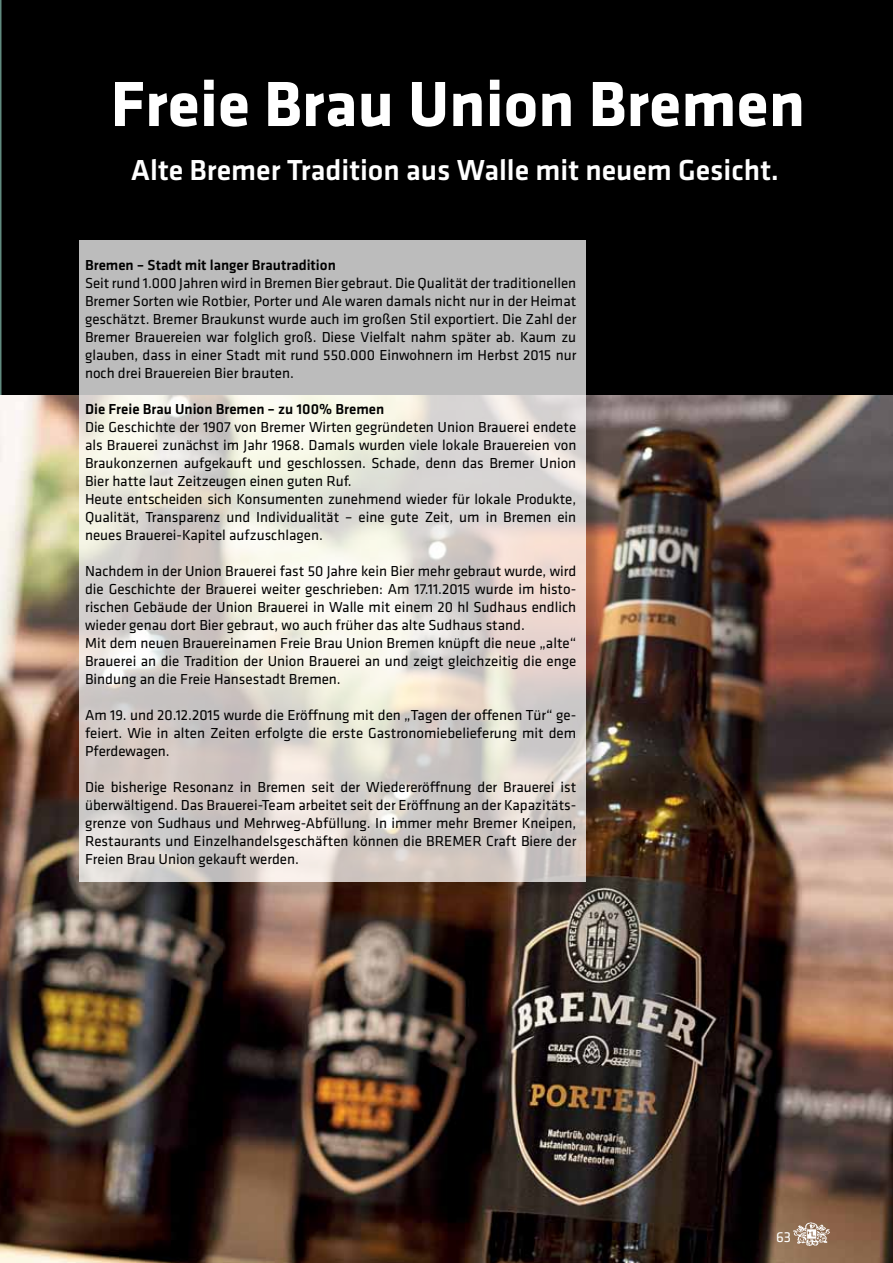
<style>
.page{position:relative;width:893px;height:1263px;background:#fff}
.page>*{position:absolute;margin:0;border:0;box-sizing:border-box;transform-origin:0 0}
.t1{font:700 66.15px "Klavika";color:#fff}
.t2{font:500 30px "Klavika";color:#fff}
.t3{font:15px/18px "Klavika";color:#000;text-align:justify}
.t4{font:500 15px "Klavika";color:#000}
.t5{font:15px "Klavika";color:#fff}
</style>
<div class="page">
<div style="left:0;top:0;width:893px;height:395px;background:#000"></div>
<img style="left:0;top:395px;width:893px;height:868px">
<div style="left:81px;top:242px;width:523px;height:659px;background:#000;opacity:.3"></div>
<svg style="left:79px;top:240px;width:506px;height:642px;background:#d6d2cd"></svg>
<img style="left:793px;top:1222px;width:38px;height:24px">
<h1 class="t1" style="left:111px;top:68px;width:696px">Freie Brau Union Bremen</h1>
<h2 class="t2" style="left:131px;top:154px;width:650px">Alte Bremer Tradition aus Walle mit neuem Gesicht.</h2>
<p class="t4" style="left:85px;top:257px;width:252px">Bremen – Stadt mit langer Brautradition</p>
<p class="t3" style="left:85px;top:274px;width:493px">Seit rund 1.000 Jahren wird in Bremen Bier gebraut. Die Qualität der traditionellen Bremer Sorten wie Rotbier, Porter und Ale waren damals nicht nur in der Heimat geschätzt. Bremer Braukunst wurde auch im großen Stil exportiert. Die Zahl der Bremer Brauereien war folglich groß. Diese Vielfalt nahm später ab. Kaum zu glauben, dass in einer Stadt mit rund 550.000 Einwohnern im Herbst 2015 nur noch drei Brauereien Bier brauten.</p>
<p class="t4" style="left:85px;top:401px;width:301px">Die Freie Brau Union Bremen – zu 100% Bremen</p>
<p class="t3" style="left:85px;top:418px;width:493px;text-align:left">Die Geschichte der 1907 von Bremer Wirten gegründeten Union Brauerei endete als Brauerei zunächst im Jahr 1968. Damals wurden viele lokale Brauereien von Braukonzernen aufgekauft und geschlossen. Schade, denn das Bremer Union Bier hatte laut Zeitzeugen einen guten Ruf.<br>Heute entscheiden sich Konsumenten zunehmend wieder für lokale Produkte, Qualität, Transparenz und Individualität – eine gute Zeit, um in Bremen ein neues Brauerei-Kapitel aufzuschlagen.</p>
<p class="t3" style="left:85px;top:562px;width:493px;text-align:left">Nachdem in der Union Brauerei fast 50 Jahre kein Bier mehr gebraut wurde, wird die Geschichte der Brauerei weiter geschrieben: Am 17.11.2015 wurde im histo&shy;rischen Gebäude der Union Brauerei in Walle mit einem 20 hl Sudhaus endlich wieder genau dort Bier gebraut, wo auch früher das alte Sudhaus stand.<br>Mit dem neuen Brauereinamen Freie Brau Union Bremen knüpft die neue „alte“ Brauerei an die Tradition der Union Brauerei an und zeigt gleichzeitig die enge Bindung an die Freie Hansestadt Bremen.</p>
<p class="t3" style="left:85px;top:706px;width:493px">Am 19. und 20.12.2015 wurde die Eröffnung mit den „Tagen der offenen Tür“ ge&shy;feiert. Wie in alten Zeiten erfolgte die erste Gastronomiebelieferung mit dem Pferdewagen.</p>
<p class="t3" style="left:85px;top:778px;width:493px">Die bisherige Resonanz in Bremen seit der Wiedereröffnung der Brauerei ist überwältigend. Das Brauerei-Team arbeitet seit der Eröffnung an der Kapazitäts&shy;grenze von Sudhaus und Mehrweg-Abfüllung. In immer mehr Bremer Kneipen, Restaurants und Einzelhandelsgeschäften können die BREMER Craft Biere der Freien Brau Union gekauft werden.</p>
<p class="t5" style="left:776px;top:1229px;width:16px">63</p>
</div>
